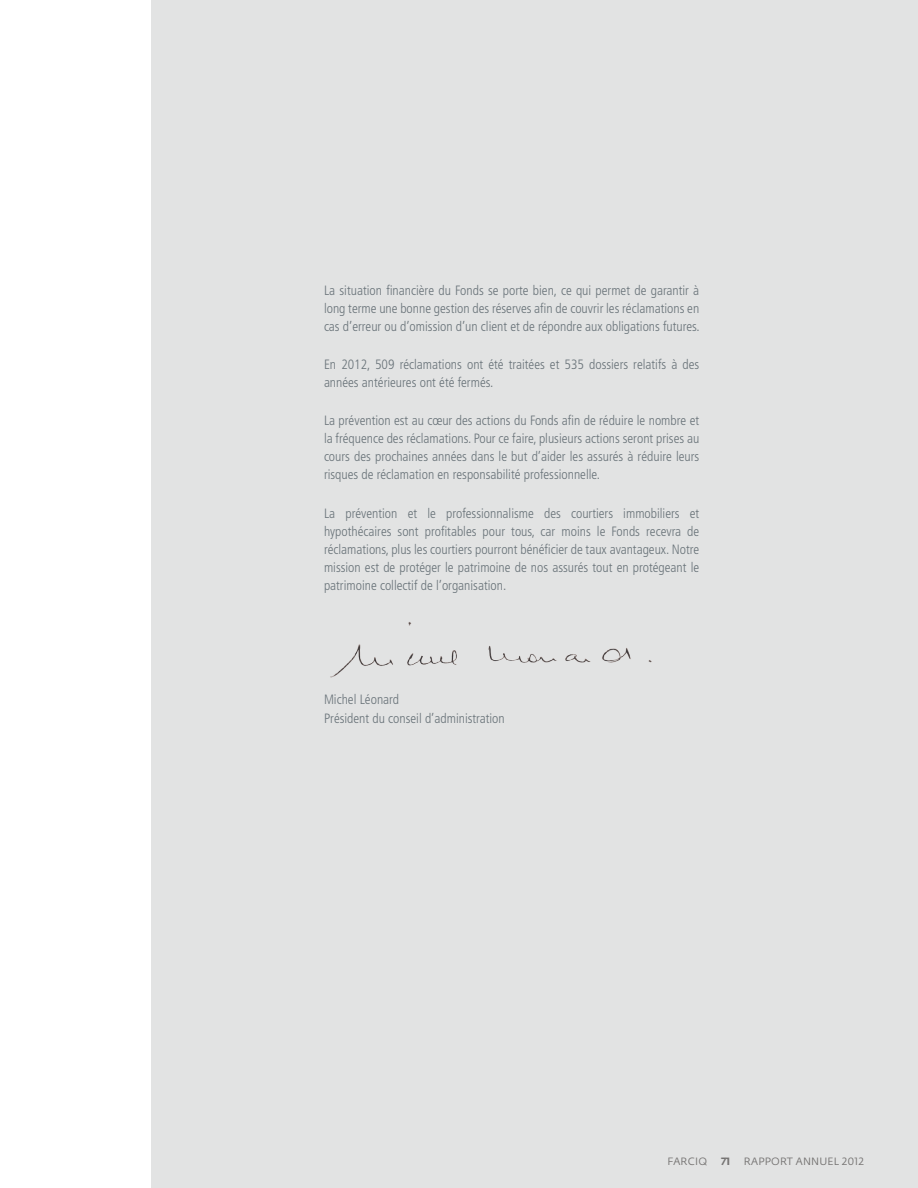
<style>
.page{position:relative;width:918px;height:1188px;background:#fff}
.page>*{position:absolute;margin:0;border:0;box-sizing:border-box;transform-origin:0 0}
.texte_gris{font:300 condensed 13.5px/18px "Frutiger";color:#697379;text-align:justify}
.t1{font:10.5px "Fedra Sans Alt Std";letter-spacing:.01em;color:#757372}
.t2{font:700 10.5px "Fedra Sans Alt Std";color:#757372}
</style>
<div class="page">
<div style="left:151px;top:0;width:767px;height:1188px;background:#e2e3e3"></div>
<img style="left:330px;top:622px;width:322px;height:56px">
<p class="texte_gris" style="left:324px;top:282px;width:377px">La situation financière du Fonds se porte bien, ce qui permet de garantir à long terme une bonne gestion des réserves afin de couvrir les réclamations en cas d’erreur ou d’omission d’un client et de répondre aux obligations futures.</p>
<p class="texte_gris" style="left:324px;top:356px;width:377px">En 2012, 509 réclamations ont été traitées et 535 dossiers relatifs à des années antérieures ont été fermés.</p>
<p class="texte_gris" style="left:324px;top:412px;width:377px">La prévention est au cœur des actions du Fonds afin de réduire le nombre et la fréquence des réclamations. Pour ce faire, plusieurs actions seront prises au cours des prochaines années dans le but d’aider les assurés à réduire leurs risques de réclamation en responsabilité professionnelle.</p>
<p class="texte_gris" style="left:324px;top:504px;width:377px">La prévention et le professionnalisme des courtiers immobiliers et hypothécaires sont profitables pour tous, car moins le Fonds recevra de réclamations, plus les courtiers pourront bénéficier de taux avantageux. Notre mission est de protéger le patrimoine de nos assurés tout en protégeant le patrimoine collectif de l’organisation.</p>
<p class="texte_gris" style="left:324px;top:691px;width:77px">Michel Léonard</p>
<p class="texte_gris" style="left:324px;top:710px;width:182px">Président du conseil d’administration</p>
<p class="t1" style="left:667px;top:1155px;width:41px">FARCIQ</p>
<p class="t2" style="left:721px;top:1154px;width:11px">71</p>
<p class="t1" style="left:744px;top:1155px;width:122px">RAPPORT ANNUEL 2012</p>
</div>
